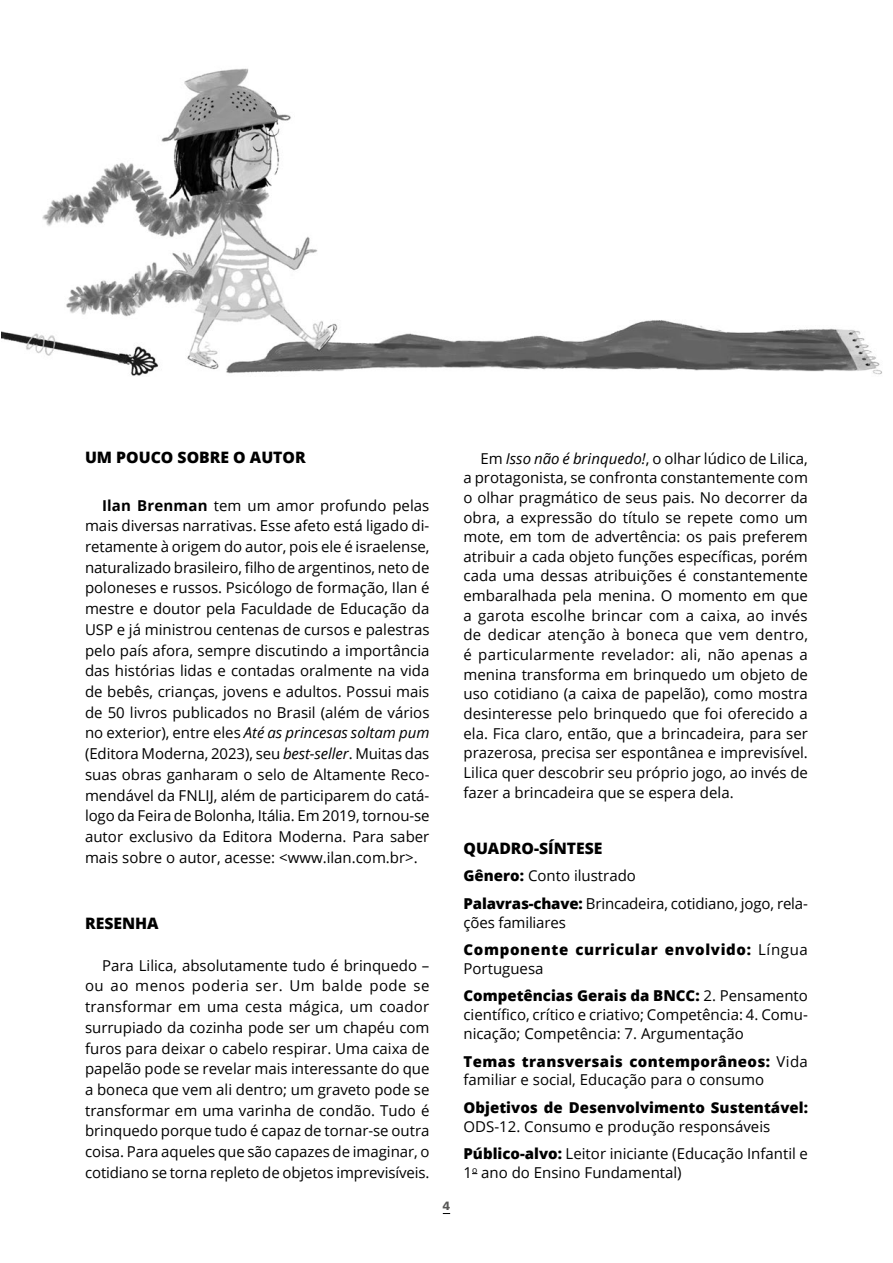
<style>
.page{position:relative;width:893px;height:1263px;background:#fff}
.page>*{position:absolute;margin:0;border:0;box-sizing:border-box;transform-origin:0 0}
.t1{font:800 15.75px "Open Sans";color:#000}
.t2{font:15px/20.7px "Open Sans";color:#000}
.t3{font:800 15px/27.5px "Open Sans";color:#000}
.t4{font:800 15px/27.5px "Open Sans";letter-spacing:.045em;color:#000}
.t5{font:900 12px "Frutiger LT Std";color:#575756}
.s1{font-weight:700}
.s2{font-style:italic}
.s3{font-weight:800}
.s4{font-weight:400}
</style>
<div class="page">
<img style="left:1px;top:68px;width:881px;height:308px">
<p class="t1" style="left:85px;top:445px;width:222px">UM POUCO SOBRE O AUTOR</p>
<p class="t2" style="left:85px;top:494px;width:346px;text-align:justify;text-indent:17px"><span class="s1">Ilan Brenman</span> tem um amor profundo pelas mais diversas narrativas. Esse afeto está ligado di&shy;retamente à origem do autor, pois ele é israelense, naturalizado brasileiro, filho de argentinos, neto de poloneses e russos. Psicólogo de formação, Ilan é mestre e doutor pela Faculdade de Educação da USP e já ministrou centenas de cursos e palestras pelo país afora, sempre discutindo a importância das histórias lidas e contadas oralmente na vida de bebês, crianças, jovens e adultos. Possui mais de 50 livros publicados no Brasil (além de vários no exterior), entre eles <span class="s2">Até as princesas soltam pum </span>(Editora Moderna, 2023), seu <span class="s2">best-seller</span>. Muitas das suas obras ganharam o selo de Altamente Reco&shy;mendável da FNLIJ, além de participarem do catá&shy;logo da Feira de Bolonha, Itália. Em 2019, tornou-se autor exclusivo da Editora Moderna. Para saber mais sobre o autor, acesse: &lt;www.ilan.com.br&gt;.</p>
<p class="t1" style="left:85px;top:911px;width:75px">RESENHA</p>
<p class="t2" style="left:85px;top:954px;width:346px;text-align:justify;text-indent:17px">Para Lilica, absolutamente tudo é brinquedo – ou ao menos poderia ser. Um balde pode se transformar em uma cesta mágica, um coador surrupiado da cozinha pode ser um chapéu com furos para deixar o cabelo respirar. Uma caixa de papelão pode se revelar mais interessante do que a boneca que vem ali dentro; um graveto pode se transformar em uma varinha de condão. Tudo é brinquedo porque tudo é capaz de tornar-se outra coisa. Para aqueles que são capazes de imaginar, o cotidiano se torna repleto de objetos imprevisíveis.</p>
<p class="t5" style="left:443px;top:1199px;width:9px">4</p>
<p class="t2" style="left:463px;top:448px;width:346px;line-height:19.6px;text-align:justify;text-indent:17px">Em <span class="s2">Isso não é brinquedo!</span>, o olhar lúdico de Lilica, a protagonista, se confronta constantemente com o olhar pragmático de seus pais. No decorrer da obra, a expressão do título se repete como um mote, em tom de advertência: os pais preferem atribuir a cada objeto funções específicas, porém cada uma dessas atribuições é constantemente embaralhada pela menina. O momento em que a garota escolhe brincar com a caixa, ao invés de dedicar atenção à boneca que vem dentro, é particularmente revelador: ali, não apenas a menina transforma em brinquedo um objeto de uso cotidiano (a caixa de papelão), como mostra desinteresse pelo brinquedo que foi oferecido a ela. Fica claro, então, que a brincadeira, para ser prazerosa, precisa ser espontânea e imprevisível.<br>Lilica quer descobrir seu próprio jogo, ao invés de fazer a brincadeira que se espera dela.</p>
<p class="t1" style="left:463px;top:836px;width:141px">QUADRO-SÍNTESE</p>
<p class="t2" style="left:463px;top:862px;width:346px;line-height:27.5px"><span class="s3">Gênero:</span> Conto ilustrado<br><span class="s3">Palavras-chave:</span> Brincadeira, cotidiano, jogo, rela-</p>
<p class="t4" style="left:463px;top:908px;width:346px"><span class="s4">ções familiares<br></span>Componente curricular envolvido: <span class="s4">Língua</span></p>
<p class="t3" style="left:463px;top:954px;width:346px"><span class="s4">Portuguesa<br></span>Competências Gerais da BNCC: <span class="s4">2. Pensamento</span></p>
<p class="t2" style="left:463px;top:1005px;width:346px;line-height:18.9px">científico, crítico e criativo; Competência: 4. Comu&shy;nicação; Competência: 7. Argumentação</p>
<p class="t2" style="left:463px;top:1051px;width:346px;line-height:18.9px"><span class="s3">Temas transversais contemporâneos:</span> Vida familiar e social, Educação para o consumo</p>
<p class="t3" style="left:463px;top:1093px;width:346px">Objetivos de Desenvolvimento Sustentável:</p>
<p class="t2" style="left:463px;top:1112px;width:346px;line-height:27.5px">ODS-12. Consumo e produção responsáveis<br><span class="s3">Público-alvo:</span> Leitor iniciante (Educação Infantil e</p>
<p class="t2" style="left:463px;top:1162px;width:220px">1<sup>o</sup> ano do Ensino Fundamental)</p>
</div>
